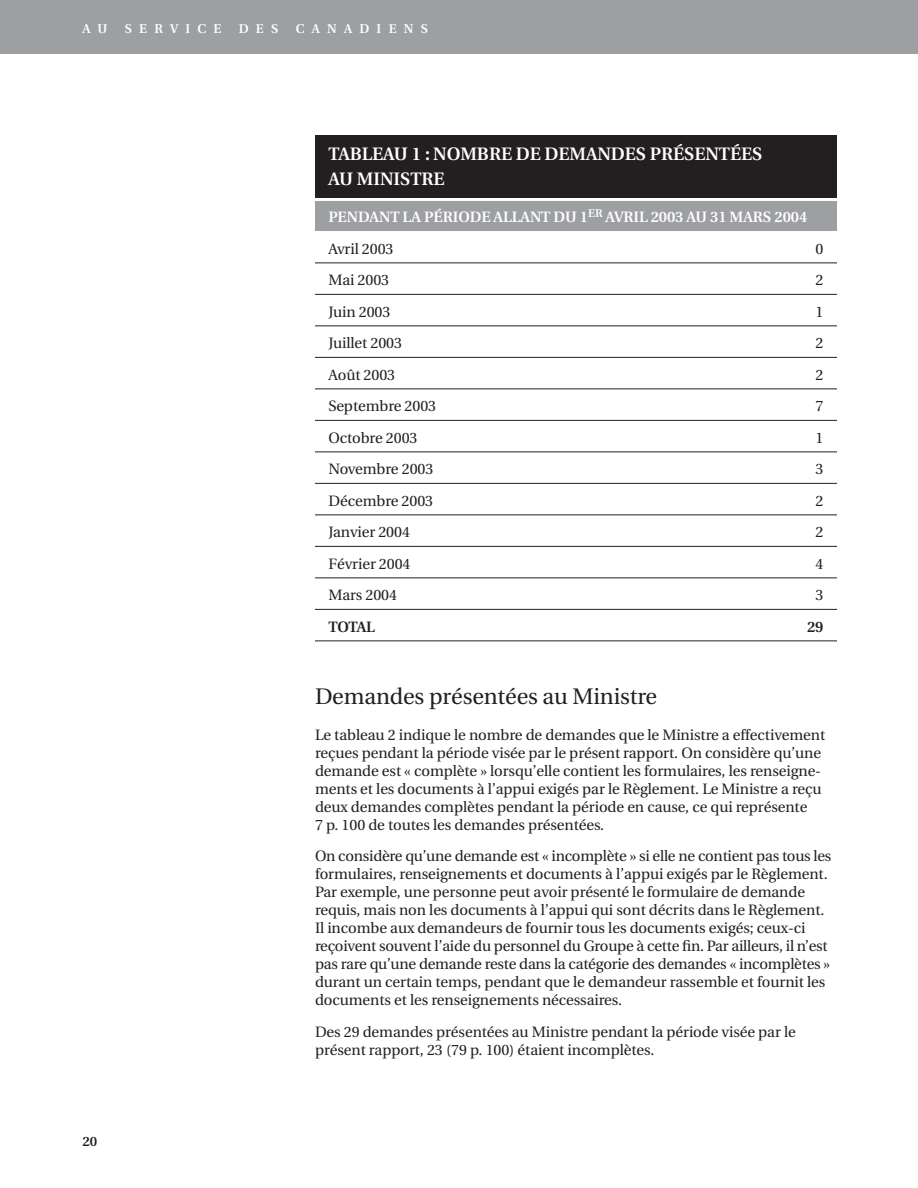
<style>
.page{position:relative;width:918px;height:1188px;background:#fff}
.page>*{position:absolute;margin:0;border:0;box-sizing:border-box;transform-origin:0 0}
.t1{font:22.5px "Utopia";letter-spacing:-.005em;color:#231f20}
.t2{font:600 18px/24px "Utopia";letter-spacing:-.005em;color:#fff}
.t3{font:15px/18px "Utopia";letter-spacing:-.005em;color:#231f20}
.t4{font:600 15px/31.5px "Utopia";letter-spacing:-.005em;color:#fff}
.t5{font:600 15px "Utopia";letter-spacing:-.025em;color:#231f20}
.t6{font:600 13.5px "Utopia";color:#231f20}
.t7{font:600 12.75px "Utopia";letter-spacing:.57em;color:#fff}
.s1{font-weight:400;color:#231f20}
</style>
<div class="page">
<div style="left:0;top:0;width:918px;height:54px;background:#9d9fa2"></div>
<div style="left:315px;top:135px;width:522px;height:36px;background:#231f20"></div>
<div style="left:315px;top:171px;width:522px;height:27px;background:#231f20"></div>
<div style="left:315px;top:201px;width:522px;height:30px;background:#9d9fa2"></div>
<hr style="left:315px;top:262px;width:522px;height:1px;background:#231f20">
<hr style="left:315px;top:294px;width:522px;height:1px;background:#231f20">
<hr style="left:315px;top:326px;width:522px;height:1px;background:#231f20">
<hr style="left:315px;top:357px;width:522px;height:1px;background:#231f20">
<hr style="left:315px;top:388px;width:522px;height:1px;background:#231f20">
<hr style="left:315px;top:420px;width:522px;height:1px;background:#231f20">
<hr style="left:315px;top:452px;width:522px;height:1px;background:#231f20">
<hr style="left:315px;top:483px;width:522px;height:1px;background:#231f20">
<hr style="left:315px;top:514px;width:522px;height:1px;background:#231f20">
<hr style="left:315px;top:546px;width:522px;height:1px;background:#231f20">
<hr style="left:315px;top:578px;width:522px;height:1px;background:#231f20">
<hr style="left:315px;top:609px;width:522px;height:1px;background:#231f20">
<hr style="left:315px;top:640px;width:522px;height:1px;background:#231f20">
<p class="t7" style="left:82px;top:24px;width:26px">A U</p>
<p class="t7" style="left:125px;top:24px;width:98px">SERVICE</p>
<p class="t7" style="left:239px;top:24px;width:41px">DES</p>
<p class="t7" style="left:296px;top:24px;width:134px">CANADIENS</p>
<p class="t2" style="left:328px;top:144px;width:436px">TABLEAU 1 : NOMBRE DE DEMANDES PRÉSENTÉES<br>AU MINISTRE</p>
<p class="t4" style="left:328px;top:203px;width:480px">PENDANT LA PÉRIODE ALLANT DU 1<sup>ER</sup> AVRIL 2003 AU 31 MARS 2004<br><span class="s1">Avril 2003</span></p>
<p class="t3" style="left:816px;top:241px;width:9px">0</p>
<p class="t3" style="left:328px;top:272px;width:62px">Mai 2003</p>
<p class="t3" style="left:816px;top:272px;width:9px">2</p>
<p class="t3" style="left:328px;top:304px;width:63px">Juin 2003</p>
<p class="t3" style="left:816px;top:304px;width:9px">1</p>
<p class="t3" style="left:328px;top:335px;width:75px">Juillet 2003</p>
<p class="t3" style="left:816px;top:335px;width:9px">2</p>
<p class="t3" style="left:328px;top:367px;width:68px">Août 2003</p>
<p class="t3" style="left:816px;top:367px;width:9px">2</p>
<p class="t3" style="left:328px;top:398px;width:109px">Septembre 2003</p>
<p class="t3" style="left:816px;top:398px;width:9px">7</p>
<p class="t3" style="left:328px;top:430px;width:91px">Octobre 2003</p>
<p class="t3" style="left:816px;top:430px;width:9px">1</p>
<p class="t3" style="left:328px;top:461px;width:106px">Novembre 2003</p>
<p class="t3" style="left:816px;top:461px;width:9px">3</p>
<p class="t3" style="left:328px;top:493px;width:106px">Décembre 2003</p>
<p class="t3" style="left:816px;top:493px;width:9px">2</p>
<p class="t3" style="left:328px;top:524px;width:83px">Janvier 2004</p>
<p class="t3" style="left:816px;top:524px;width:9px">2</p>
<p class="t3" style="left:328px;top:556px;width:84px">Février 2004</p>
<p class="t3" style="left:816px;top:556px;width:9px">4</p>
<p class="t3" style="left:328px;top:587px;width:70px">Mars 2004</p>
<p class="t3" style="left:816px;top:587px;width:9px">3</p>
<p class="t5" style="left:328px;top:620px;width:48px">TOTAL</p>
<p class="t5" style="left:807px;top:620px;width:18px">29</p>
<p class="t6" style="left:82px;top:1135px;width:16px">20</p>
<h1 class="t1" style="left:315px;top:687px;width:344px">Demandes présentées au Ministre</h1>
<p class="t3" style="left:315px;top:727px;width:512px">Le tableau 2 indique le nombre de demandes que le Ministre a effectivement reçues pendant la période visée par le présent rapport. On considère qu’une demande est « complète » lorsqu’elle contient les formulaires, les renseigne&shy;ments et les documents à l’appui exigés par le Règlement. Le Ministre a reçu deux demandes complètes pendant la période en cause, ce qui représente<br>7 p. 100 de toutes les demandes présentées.</p>
<p class="t3" style="left:315px;top:848px;width:518px">On considère qu’une demande est « incomplète » si elle ne contient pas tous les formulaires, renseignements et documents à l’appui exigés par le Règlement.<br>Par exemple, une personne peut avoir présenté le formulaire de demande requis, mais non les documents à l’appui qui sont décrits dans le Règlement.<br>Il incombe aux demandeurs de fournir tous les documents exigés; ceux-ci reçoivent souvent l’aide du personnel du Groupe à cette fin. Par ailleurs, il n’est pas rare qu’une demande reste dans la catégorie des demandes « incomplètes » durant un certain temps, pendant que le demandeur rassemble et fournit les documents et les renseignements nécessaires.</p>
<p class="t3" style="left:315px;top:1024px;width:482px">Des 29 demandes présentées au Ministre pendant la période visée par le présent rapport, 23 (79 p. 100) étaient incomplètes.</p>
</div>
